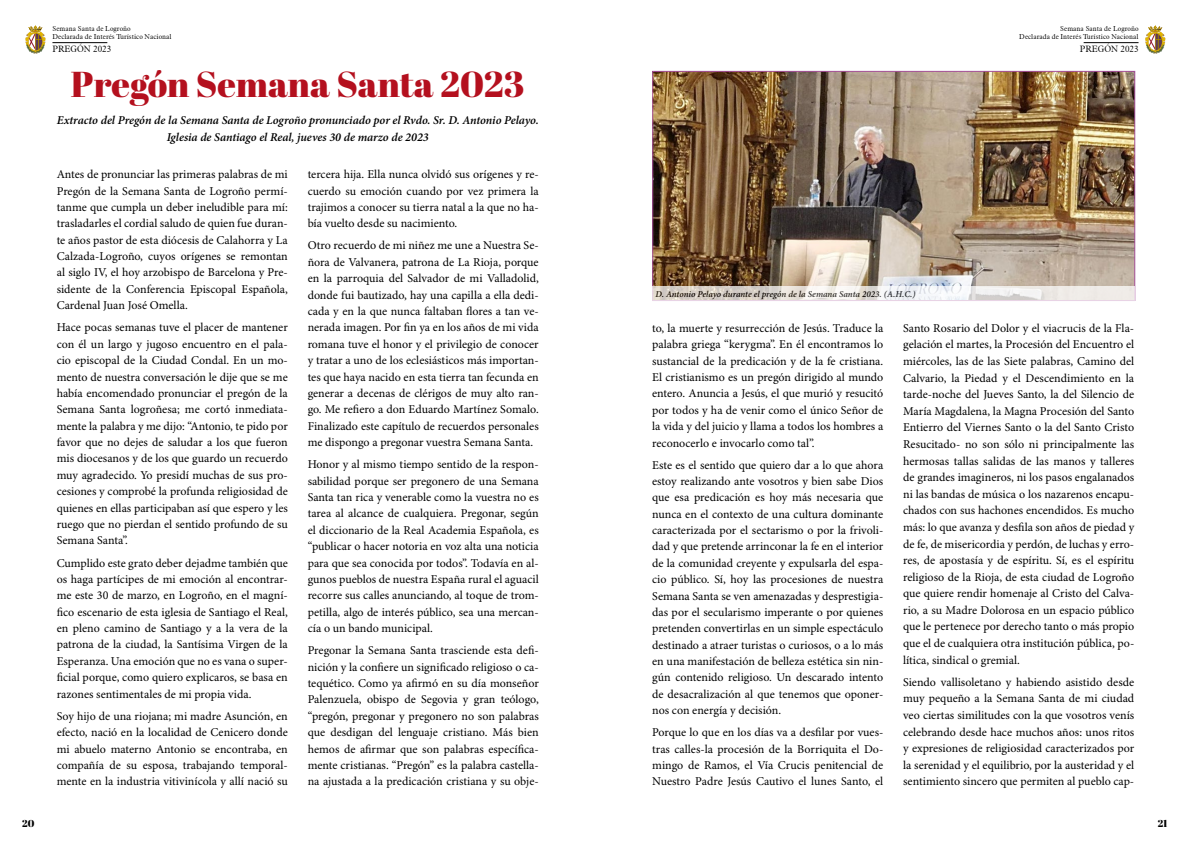
<style>
.page{position:relative;width:1191px;height:842px;background:#fff}
.page>*{position:absolute;margin:0;border:0;box-sizing:border-box;transform-origin:0 0}
.t1{font:36px "Abril Fatface";color:#b4101e}
.t2{font:12px/16.4px "Minion Pro";color:#000;text-align:justify}
.t3{font:italic 600 12px/17px "Minion Pro";letter-spacing:-.005em;color:#000;text-align:center}
.t4{font:10px "Abril Fatface";color:#000}
.t5{font:italic 600 9px "Minion Pro";letter-spacing:-.01em;color:#000}
.t6{font:300 9px "Aldine 721 BT";color:#000}
.t7{font:300 7px/8.4px "Aldine 721 BT";color:#000;text-align:right}
</style>
<div class="page">
<svg style="left:1145px;top:26px;width:20px;height:28px"></svg>
<svg style="left:25px;top:26px;width:21px;height:28px"></svg>
<hr style="left:1083px;top:42px;width:55px;height:1px;background:#000">
<hr style="left:52px;top:42px;width:55px;height:1px;background:#000">
<img style="left:654px;top:73px;width:479px;height:213px">
<div style="left:652px;top:71px;width:483px;height:230px;border:1px solid #a6519a"></div>
<svg style="left:652px;top:286px;width:482px;height:14px"></svg>
<p class="t7" style="left:52px;top:24px;width:121px;text-align:left">Semana Santa de Logroño<br>Declarada de Interés Turístico Nacional</p>
<p class="t6" style="left:52px;top:43px;width:60px">PREGÓN 2023</p>
<h1 class="t1" style="left:71px;top:59px;width:455px">Pregón Semana Santa 2023</h1>
<p class="t3" style="left:57px;top:112px;width:483px">Extracto del Pregón de la Semana Santa de Logroño pronunciado por el Rvdo. Sr. D. Antonio Pelayo.<br>Iglesia de Santiago el Real, jueves 30 de marzo de 2023</p>
<p class="t2" style="left:57px;top:167px;width:233px">Antes de pronunciar las primeras palabras de mi Pregón de la Semana Santa de Logroño permí&shy;tanme que cumpla un deber ineludible para mí: trasladarles el cordial saludo de quien fue duran&shy;te años pastor de esta diócesis de Calahorra y La Calzada-Logroño, cuyos orígenes se remontan al siglo IV, el hoy arzobispo de Barcelona y Pre&shy;sidente de la Conferencia Episcopal Española, Cardenal Juan José Omella.</p>
<p class="t2" style="left:57px;top:320px;width:233px">Hace pocas semanas tuve el placer de mantener con él un largo y jugoso encuentro en el pala&shy;cio episcopal de la Ciudad Condal. En un mo&shy;mento de nuestra conversación le dije que se me había encomendado pronunciar el pregón de la Semana Santa logroñesa; me cortó inmediata&shy;mente la palabra y me dijo: “Antonio, te pido por favor que no dejes de saludar a los que fueron mis diocesanos y de los que guardo un recuerdo muy agradecido. Yo presidí muchas de sus pro&shy;cesiones y comprobé la profunda religiosidad de quienes en ellas participaban así que espero y les ruego que no pierdan el sentido profundo de su Semana Santa”.</p>
<p class="t2" style="left:57px;top:555px;width:233px">Cumplido este grato deber dejadme también que os haga partícipes de mi emoción al encontrar&shy;me este 30 de marzo, en Logroño, en el magní&shy;fico escenario de esta iglesia de Santiago el Real, en pleno camino de Santiago y a la vera de la patrona de la ciudad, la Santísima Virgen de la Esperanza. Una emoción que no es vana o super&shy;ficial porque, como quiero explicaros, se basa en razones sentimentales de mi propia vida.</p>
<p class="t2" style="left:57px;top:708px;width:233px">Soy hijo de una riojana; mi madre Asunción, en efecto, nació en la localidad de Cenicero donde mi abuelo materno Antonio se encontraba, en compañía de su esposa, trabajando temporal&shy;mente en la industria vitivinícola y allí nació su</p>
<p class="t2" style="left:308px;top:167px;width:233px">tercera hija. Ella nunca olvidó sus orígenes y re&shy;cuerdo su emoción cuando por vez primera la trajimos a conocer su tierra natal a la que no ha&shy;bía vuelto desde su nacimiento.</p>
<p class="t2" style="left:308px;top:238px;width:233px">Otro recuerdo de mi niñez me une a Nuestra Se&shy;ñora de Valvanera, patrona de La Rioja, porque en la parroquia del Salvador de mi Valladolid, donde fui bautizado, hay una capilla a ella dedi&shy;cada y en la que nunca faltaban flores a tan ve&shy;nerada imagen. Por fin ya en los años de mi vida romana tuve el honor y el privilegio de conocer y tratar a uno de los eclesiásticos más importan&shy;tes que haya nacido en esta tierra tan fecunda en generar a decenas de clérigos de muy alto ran&shy;go. Me refiero a don Eduardo Martínez Somalo.<br>Finalizado este capítulo de recuerdos personales me dispongo a pregonar vuestra Semana Santa.</p>
<p class="t2" style="left:308px;top:457px;width:233px">Honor y al mismo tiempo sentido de la respon&shy;sabilidad porque ser pregonero de una Semana Santa tan rica y venerable como la vuestra no es tarea al alcance de cualquiera. Pregonar, según el diccionario de la Real Academia Española, es “publicar o hacer notoria en voz alta una noticia para que sea conocida por todos”. Todavía en al&shy;gunos pueblos de nuestra España rural el aguacil recorre sus calles anunciando, al toque de trom&shy;petilla, algo de interés público, sea una mercan&shy;cía o un bando municipal.</p>
<p class="t2" style="left:308px;top:643px;width:233px">Pregonar la Semana Santa trasciende esta defi&shy;nición y la confiere un significado religioso o ca&shy;tequético. Como ya afirmó en su día monseñor Palenzuela, obispo de Segovia y gran teólogo, “pregón, pregonar y pregonero no son palabras que desdigan del lenguaje cristiano. Más bien hemos de afirmar que son palabras específica&shy;mente cristianas. “Pregón” es la palabra castella&shy;na ajustada a la predicación cristiana y su obje-</p>
<p class="t5" style="left:655px;top:287px;width:262px">D. Antonio Pelayo durante el pregón de la Semana Santa 2023. (A.H.C.)</p>
<p class="t7" style="left:1019px;top:24px;width:121px">Semana Santa de Logroño<br>Declarada de Interés Turístico Nacional</p>
<p class="t6" style="left:1079px;top:43px;width:60px">PREGÓN 2023</p>
<p class="t2" style="left:652px;top:320px;width:233px">to, la muerte y resurrección de Jesús. Traduce la palabra griega “kerygma”. En él encontramos lo sustancial de la predicación y de la fe cristiana.<br>El cristianismo es un pregón dirigido al mundo entero. Anuncia a Jesús, el que murió y resucitó por todos y ha de venir como el único Señor de la vida y del juicio y llama a todos los hombres a reconocerlo e invocarlo como tal”.</p>
<p class="t2" style="left:652px;top:457px;width:233px">Este es el sentido que quiero dar a lo que ahora estoy realizando ante vosotros y bien sabe Dios que esa predicación es hoy más necesaria que nunca en el contexto de una cultura dominante caracterizada por el sectarismo o por la frivoli&shy;dad y que pretende arrinconar la fe en el interior de la comunidad creyente y expulsarla del espa&shy;cio público. Sí, hoy las procesiones de nuestra Semana Santa se ven amenazadas y desprestigia&shy;das por el secularismo imperante o por quienes pretenden convertirlas en un simple espectáculo destinado a atraer turistas o curiosos, o a lo más en una manifestación de belleza estética sin nin&shy;gún contenido religioso. Un descarado intento de desacralización al que tenemos que oponer&shy;nos con energía y decisión.</p>
<p class="t2" style="left:652px;top:725px;width:233px">Porque lo que en los días va a desfilar por vues&shy;tras calles-la procesión de la Borriquita el Do&shy;mingo de Ramos, el Vía Crucis penitencial de Nuestro Padre Jesús Cautivo el lunes Santo, el</p>
<p class="t2" style="left:903px;top:320px;width:233px">Santo Rosario del Dolor y el viacrucis de la Fla&shy;gelación el martes, la Procesión del Encuentro el miércoles, las de las Siete palabras, Camino del Calvario, la Piedad y el Descendimiento en la tarde-noche del Jueves Santo, la del Silencio de María Magdalena, la Magna Procesión del Santo Entierro del Viernes Santo o la del Santo Cristo Resucitado- no son sólo ni principalmente las hermosas tallas salidas de las manos y talleres de grandes imagineros, ni los pasos engalanados ni las bandas de música o los nazarenos encapu&shy;chados con sus hachones encendidos. Es mucho más: lo que avanza y desfila son años de piedad y de fe, de misericordia y perdón, de luchas y erro&shy;res, de apostasía y de espíritu. Sí, es el espíritu religioso de la Rioja, de esta ciudad de Logroño que quiere rendir homenaje al Cristo del Calva&shy;rio, a su Madre Dolorosa en un espacio público que le pertenece por derecho tanto o más propio que el de cualquiera otra institución pública, po&shy;lítica, sindical o gremial.</p>
<p class="t2" style="left:903px;top:674px;width:233px">Siendo vallisoletano y habiendo asistido desde muy pequeño a la Semana Santa de mi ciudad veo ciertas similitudes con la que vosotros venís celebrando desde hace muchos años: unos ritos y expresiones de religiosidad caracterizados por la serenidad y el equilibrio, por la austeridad y el sentimiento sincero que permiten al pueblo cap-</p>
<p class="t4" style="left:22px;top:816px;width:14px">20</p>
<p class="t4" style="left:1157px;top:816px;width:11px">21</p>
</div>
